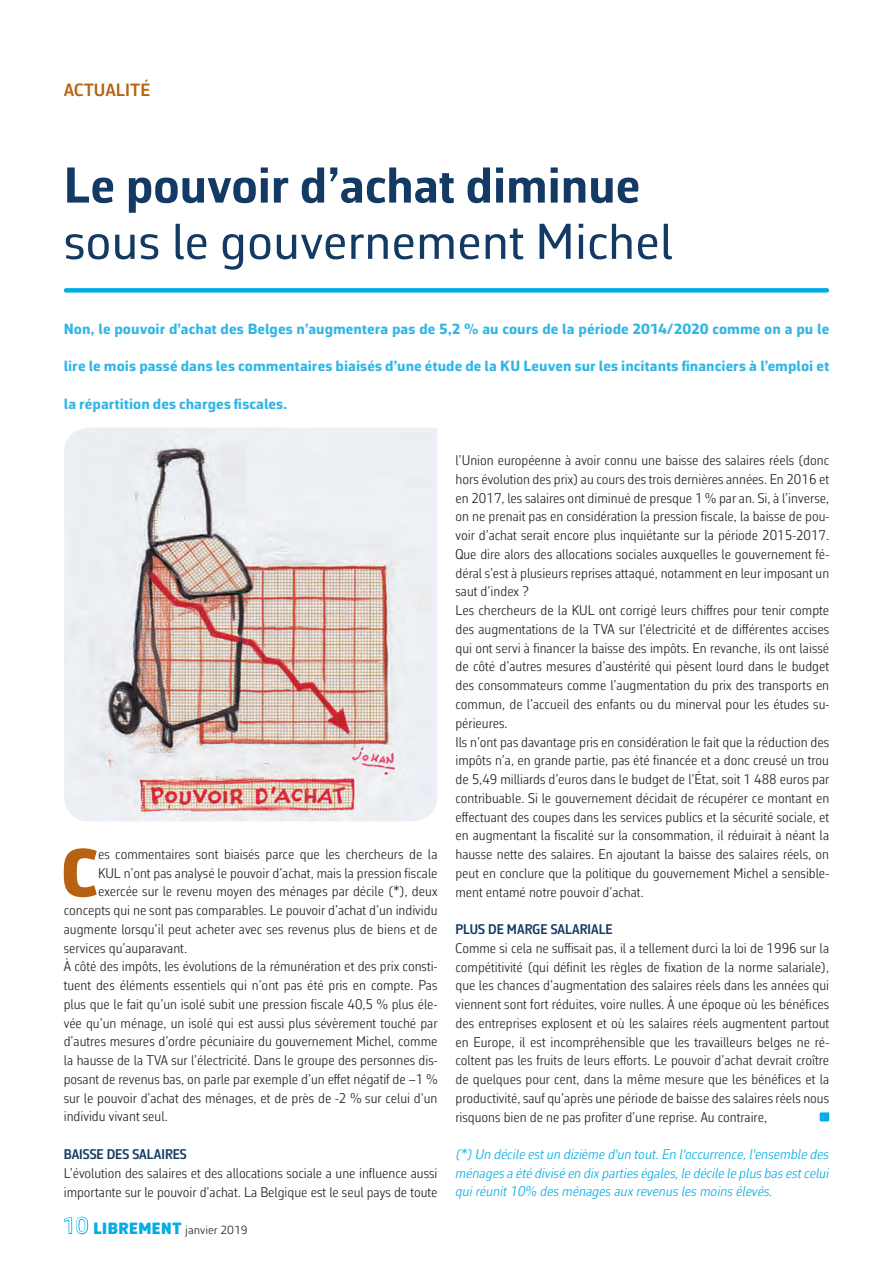
<style>
.page{position:relative;width:893px;height:1263px;background:#fff}
.page>*{position:absolute;margin:0;border:0;box-sizing:border-box;transform-origin:0 0}
.t1{font:900 68.7px "Corbeau Pro";color:#b66211}
.t2{font:51px "Corbeau Pro";color:#133a64}
.t3{font:700 51px "Corbeau Pro";color:#133a64}
.t4{font:600 18px "Corbeau Pro";color:#b66211}
.t5{font:800 15px "Corbeau Ext Pro";letter-spacing:.005em;color:#33b6e5;scale:.96 1}
.t6{font:300 14.25px/18.8px "Corbeau Con Pro";color:#231f20}
.t7{font:italic 300 14.25px/18.8px "Corbeau Con Pro";color:#00ade5;text-align:justify}
.t8{font:600 14.25px "Corbeau Con Pro";color:#133a64}
.t9{font:300 12px "Corbeau Pro";color:#231f20}
.s1{font-weight:400;font-size:22.5px;color:#fff}
.s2{font-weight:900;font-size:16.5px;color:#00ade5}
</style>
<div class="page">
<svg style="left:64px;top:1216px;width:25px;height:19px"></svg>
<svg style="left:820px;top:1112px;width:9px;height:9px"></svg>
<div style="left:66px;top:288px;width:761px;height:5px;background:#00ade5"></div>
<img style="left:64px;top:428px;width:373px;height:393px">
<p class="t4" style="left:64px;top:78px;width:88px">ACTUALITÉ</p>
<h2 class="t3" style="left:64px;top:151px;width:578px">Le pouvoir d’achat diminue</h2>
<h2 class="t2" style="left:64px;top:207px;width:610px">sous le gouvernement Michel</h2>
<p class="t5" style="left:64px;top:319px;width:799px">Non, le pouvoir d’achat des Belges n’augmentera pas de 5,2 % au cours de la période 2014/2020 comme on a pu le</p>
<p class="t5" style="left:64px;top:356px;width:799px">lire le mois passé dans les commentaires biaisés d’une étude de la KU Leuven sur les incitants financiers à l’emploi et</p>
<p class="t5" style="left:64px;top:394px;width:234px">la répartition des charges fiscales.</p>
<h1 class="t1" style="left:62px;top:827px;width:38px">C</h1>
<p class="t6" style="left:98px;top:844px;width:341px">es commentaires sont biaisés parce que les chercheurs de la</p>
<p class="t6" style="left:98px;top:863px;width:341px">KUL n’ont pas analysé le pouvoir d’achat, mais la pression fiscale</p>
<p class="t6" style="left:98px;top:882px;width:341px">exercée sur le revenu moyen des ménages par décile (*), deux</p>
<p class="t6" style="left:64px;top:901px;width:375px">concepts qui ne sont pas comparables. Le pouvoir d’achat d’un individu</p>
<p class="t6" style="left:64px;top:919px;width:375px">augmente lorsqu’il peut acheter avec ses revenus plus de biens et de</p>
<p class="t6" style="left:64px;top:938px;width:125px">services qu’auparavant.</p>
<p class="t6" style="left:64px;top:957px;width:375px">À côté des impôts, les évolutions de la rémunération et des prix consti-</p>
<p class="t6" style="left:64px;top:976px;width:375px">tuent des éléments essentiels qui n’ont pas été pris en compte. Pas</p>
<p class="t6" style="left:64px;top:994px;width:375px">plus que le fait qu’un isolé subit une pression fiscale 40,5 % plus éle-</p>
<p class="t6" style="left:64px;top:1013px;width:375px">vée qu’un ménage, un isolé qui est aussi plus sévèrement touché par</p>
<p class="t6" style="left:64px;top:1032px;width:375px">d’autres mesures d’ordre pécuniaire du gouvernement Michel, comme</p>
<p class="t6" style="left:64px;top:1051px;width:375px">la hausse de la TVA sur l’électricité. Dans le groupe des personnes dis-</p>
<p class="t6" style="left:64px;top:1069px;width:375px">posant de revenus bas, on parle par exemple d’un effet négatif de –1 %</p>
<p class="t6" style="left:64px;top:1088px;width:375px">sur le pouvoir d’achat des ménages, et de près de -2 % sur celui d’un</p>
<p class="t6" style="left:64px;top:1107px;width:106px">individu vivant seul.</p>
<p class="t8" style="left:64px;top:1144px;width:125px">BAISSE DES SALAIRES</p>
<p class="t6" style="left:64px;top:1163px;width:375px">L’évolution des salaires et des allocations sociale a une influence aussi importante sur le pouvoir d’achat. La Belgique est le seul pays de toute</p>
<p class="t9" style="left:63px;top:1222px;width:187px"><span class="s1">10</span> <span class="s2">LIBREMENT</span> janvier 2019</p>
<p class="t6" style="left:455px;top:451px;width:375px">l’Union européenne à avoir connu une baisse des salaires réels (donc hors évolution des prix) au cours des trois dernières années. En 2016 et en 2017, les salaires ont diminué de presque 1 % par an. Si, à l’inverse, on ne prenait pas en considération la pression fiscale, la baisse de pou&shy;voir d’achat serait encore plus inquiétante sur la période 2015-2017.<br>Que dire alors des allocations sociales auxquelles le gouvernement fé&shy;déral s’est à plusieurs reprises attaqué, notamment en leur imposant un saut d’index ?<br>Les chercheurs de la KUL ont corrigé leurs chiffres pour tenir compte des augmentations de la TVA sur l’électricité et de différentes accises qui ont servi à financer la baisse des impôts. En revanche, ils ont laissé de côté d’autres mesures d’austérité qui pèsent lourd dans le budget des consommateurs comme l’augmentation du prix des transports en commun, de l’accueil des enfants ou du minerval pour les études su&shy;périeures.<br>Ils n’ont pas davantage pris en considération le fait que la réduction des impôts n’a, en grande partie, pas été financée et a donc creusé un trou de 5,49 milliards d’euros dans le budget de l’État, soit 1 488 euros par contribuable. Si le gouvernement décidait de récupérer ce montant en effectuant des coupes dans les services publics et la sécurité sociale, et en augmentant la fiscalité sur la consommation, il réduirait à néant la hausse nette des salaires. En ajoutant la baisse des salaires réels, on peut en conclure que la politique du gouvernement Michel a sensible&shy;ment entamé notre pouvoir d’achat.</p>
<p class="t8" style="left:455px;top:920px;width:159px">PLUS DE MARGE SALARIALE</p>
<p class="t6" style="left:455px;top:938px;width:375px;text-align:justify">Comme si cela ne suffisait pas, il a tellement durci la loi de 1996 sur la compétitivité (qui définit les règles de fixation de la norme salariale), que les chances d’augmentation des salaires réels dans les années qui viennent sont fort réduites, voire nulles. À une époque où les bénéfices des entreprises explosent et où les salaires réels augmentent partout en Europe, il est incompréhensible que les travailleurs belges ne ré&shy;coltent pas les fruits de leurs efforts. Le pouvoir d’achat devrait croître de quelques pour cent, dans la même mesure que les bénéfices et la productivité, sauf qu’après une période de baisse des salaires réels nous risquons bien de ne pas profiter d’une reprise. Au contraire,</p>
<p class="t7" style="left:455px;top:1144px;width:375px">(*) Un décile est un dizième d'un tout. En l'occurrence, l'ensemble des ménages a été divisé en dix parties égales, le décile le plus bas est celui qui réunit 10% des ménages aux revenus les moins élevés.</p>
</div>
